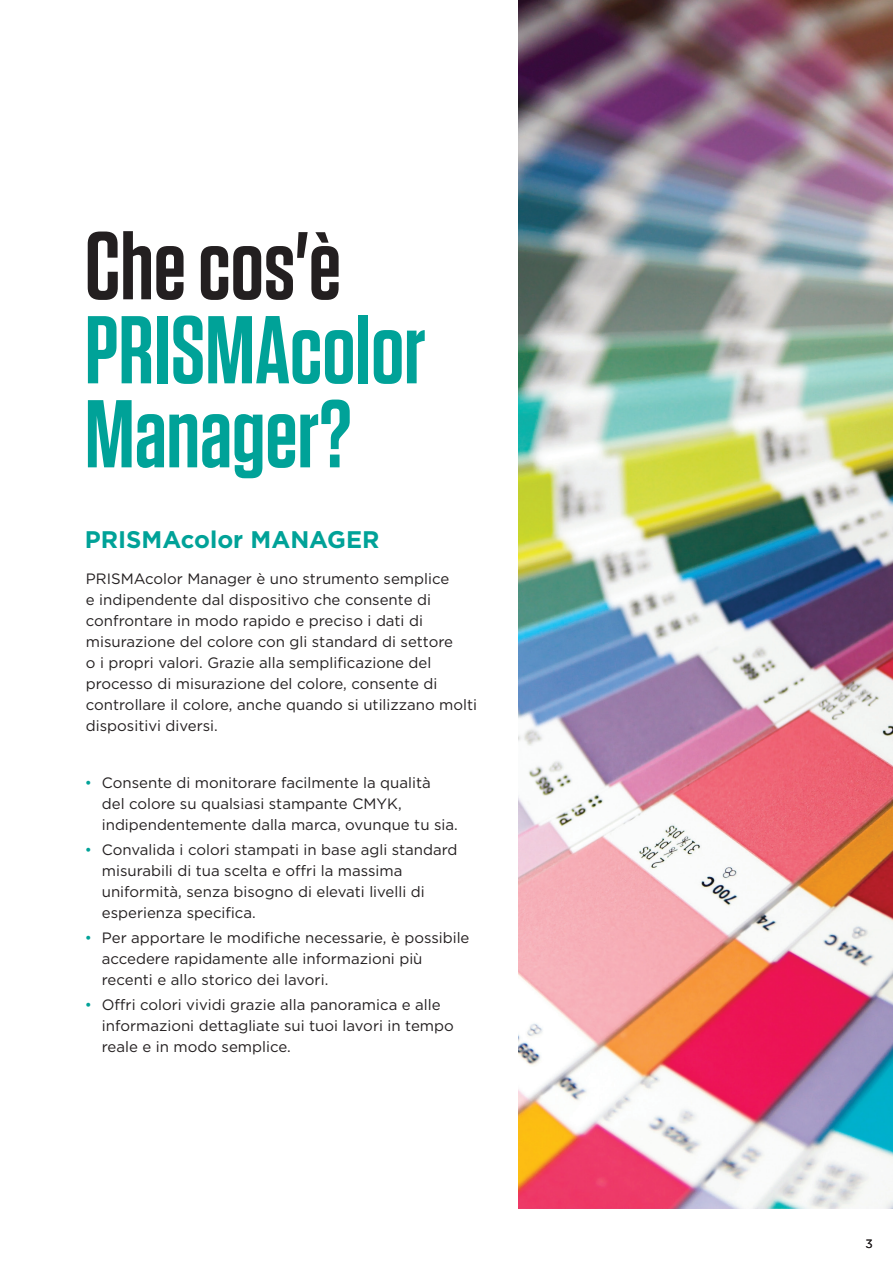
<style>
.page{position:relative;width:893px;height:1263px;background:#fff}
.page>*{position:absolute;margin:0;border:0;box-sizing:border-box;transform-origin:0 0}
.t1{font:600 96px/84px "Tungsten";color:#00a298}
.t2{font:700 24px "Gotham";color:#00a298}
.t3{font:15px/21px "Gotham";color:#231f20}
.t4{font:12px "Gotham";color:#231f20}
.s1{color:#231f20}
.s2{color:#00a298}
</style>
<div class="page">
<img style="left:519px;top:0;width:374px;height:1208px">
<p class="t1" style="left:85px;top:226px;width:342px"><span class="s1">Che cos'è<br></span>PRISMAcolor<br>Manager?</p>
<p class="t2" style="left:85px;top:524px;width:296px">PRISMAcolor MANAGER</p>
<p class="t3" style="left:86px;top:568px;width:393px">PRISMAcolor Manager è uno strumento semplice<br>e indipendente dal dispositivo che consente di confrontare in modo rapido e preciso i dati di misurazione del colore con gli standard di settore<br>o i propri valori. Grazie alla semplificazione del processo di misurazione del colore, consente di controllare il colore, anche quando si utilizzano molti dispositivi diversi.</p>
<p class="t3" style="left:102px;top:771px;width:357px;text-indent:-17px"><span class="s2">•</span> Consente di monitorare facilmente la qualità<br>del colore su qualsiasi stampante CMYK, indipendentemente dalla marca, ovunque tu sia.</p>
<p class="t3" style="left:102px;top:839px;width:357px;text-indent:-17px"><span class="s2">•</span> Convalida i colori stampati in base agli standard misurabili di tua scelta e offri la massima uniformità, senza bisogno di elevati livelli di esperienza specifica.</p>
<p class="t3" style="left:102px;top:927px;width:369px;text-indent:-17px"><span class="s2">•</span> Per apportare le modifiche necessarie, è possibile accedere rapidamente alle informazioni più recenti e allo storico dei lavori.</p>
<p class="t3" style="left:102px;top:994px;width:353px;text-indent:-17px"><span class="s2">•</span> Offri colori vividi grazie alla panoramica e alle informazioni dettagliate sui tuoi lavori in tempo reale e in modo semplice.</p>
<p class="t4" style="left:865px;top:1236px;width:9px">3</p>
</div>
